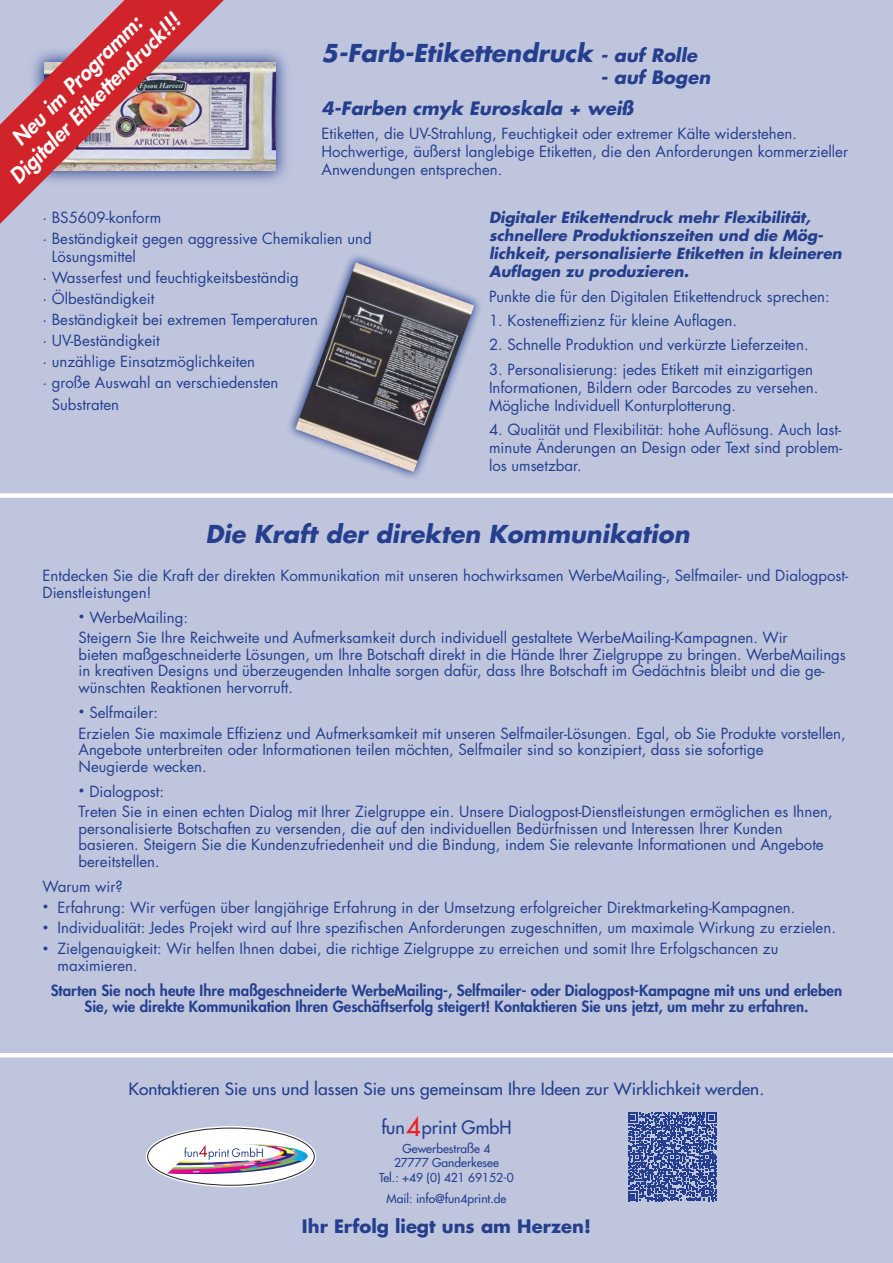
<style>
.page{position:relative;width:893px;height:1263px;background:#bec5dd}
.page>*{position:absolute;margin:0;border:0;box-sizing:border-box;transform-origin:0 0}
.t1{font:italic 700 24px "Futura Std";color:#253f8e}
.t2{font:italic 800 21px/25.2px "Futura Std";color:#fff;text-align:center}
.t3{font:italic 700 18px/30.9px "Futura Std";color:#253f8e}
.t4{font:700 18px "Futura Std";color:#253f8e}
.t5{font:500 18px "Futura Std";color:#253f8e}
.t6{font:500 16.5px "Futura Std";color:#253f8e;scale:1.05 1}
.t7{font:15px/18px "Futura Std";color:#253f8e}
.t8{font:800 15px/16.5px "Futura Std";color:#253f8e;text-align:center}
.t9{font:italic 700 15px/18px "Futura Std";color:#253f8e}
.t10{font:500 12px/14.4px "Futura Std";color:#253f8e;text-align:center}
.s1{font-size:18px}
.s2{font-weight:800}
.s3{font-size:25.5px;color:#ee1d23}
</style>
<div class="page">
<svg style="left:628px;top:1112px;width:89px;height:89px"></svg>
<svg style="left:146px;top:1126px;width:170px;height:61px"></svg>
<div style="left:148px;top:1128px;width:166px;height:57px;background:#fff;border-radius:50%"></div>
<div style="left:147px;top:1128px;width:168px;height:57px;border:1px solid #231f20;border-radius:50%"></div>
<img style="left:164px;top:1143px;width:145px;height:31px">
<hr style="left:0;top:1053px;width:893px;height:4px;background:#fff">
<svg style="left:224px;top:51px;width:63px;height:131px"></svg>
<img style="left:224px;top:62px;width:51px;height:109px">
<img style="left:0;top:0;width:224px;height:224px">
<div style="left:0;top:493px;width:893px;height:5px;background:#fff"></div>
<svg style="left:289px;top:255px;width:191px;height:223px"></svg>
<img style="left:295px;top:262px;width:179px;height:210px">
<h2 class="t2" style="left:-13px;top:153px;width:232px;rotate:-45deg">Neu im Programm:<br>Digitaler Etikettendruck!!!</h2>
<h1 class="t1" style="left:322px;top:37px;width:377px">5-Farb-Etikettendruck <span class="s1">- auf Rolle</span></h1>
<p class="t3" style="left:322px;top:62px;width:390px;text-indent:279px">- auf Bogen<br>4-Farben cmyk Euroskala + weiß</p>
<p class="t7" style="left:322px;top:124px;width:528px">Etiketten, die UV-Strahlung, Feuchtigkeit oder extremer Kälte widerstehen.<br>Hochwertige, äußerst langlebige Etiketten, die den Anforderungen kommerzieller<br>Anwendungen entsprechen.</p>
<p class="t7" style="left:43px;top:207px;width:331px;line-height:21px">· BS5609-konform<br>· Beständigkeit gegen aggressive Chemikalien und</p>
<p class="t7" style="left:52px;top:248px;width:86px">Lösungsmittel</p>
<p class="t7" style="left:43px;top:269px;width:258px">· Wasserfest und feuchtigkeitsbeständig</p>
<p class="t7" style="left:43px;top:290px;width:113px">· Ölbeständigkeit</p>
<p class="t7" style="left:43px;top:311px;width:277px">· Beständigkeit bei extremen Temperaturen</p>
<p class="t7" style="left:43px;top:332px;width:119px">· UV-Beständigkeit</p>
<p class="t7" style="left:43px;top:353px;width:214px">· unzählige Einsatzmöglichkeiten</p>
<p class="t7" style="left:43px;top:374px;width:237px">· große Auswahl an verschiedensten</p>
<p class="t7" style="left:52px;top:395px;width:69px">Substraten</p>
<p class="t9" style="left:489px;top:209px;width:354px">Digitaler Etikettendruck mehr Flexibilität, schnellere Produktionszeiten und die Mög&shy;lichkeit, personalisierte Etiketten in kleineren Auflagen zu produzieren.</p>
<p class="t7" style="left:489px;top:287px;width:342px">Punkte die für den Digitalen Etikettendruck sprechen:</p>
<p class="t7" style="left:489px;top:312px;width:250px">1. Kosteneffizienz für kleine Auflagen.</p>
<p class="t7" style="left:489px;top:336px;width:321px">2. Schnelle Produktion und verkürzte Lieferzeiten.</p>
<p class="t7" style="left:489px;top:360px;width:331px">3. Personalisierung: jedes Etikett mit einzigartigen<br>Informationen, Bildern oder Barcodes zu versehen.<br>Mögliche Individuell Konturplotterung.</p>
<p class="t7" style="left:489px;top:421px;width:355px;text-align:justify">4. Qualität und Flexibilität: hohe Auflösung. Auch last&shy;minute Änderungen an Design oder Text sind problem&shy;los umsetzbar.</p>
<h1 class="t1" style="left:206px;top:518px;width:485px">Die Kraft der direkten Kommunikation</h1>
<p class="t7" style="left:43px;top:567px;width:807px;line-height:16.5px">Entdecken Sie die Kraft der direkten Kommunikation mit unseren hochwirksamen WerbeMailing-, Selfmailer- und Dialogpost-<br>Dienstleistungen!</p>
<p class="t7" style="left:79px;top:607px;width:711px;line-height:20.7px"><span class="s2">·</span> WerbeMailing:<br>Steigern Sie Ihre Reichweite und Aufmerksamkeit durch individuell gestaltete WerbeMailing-Kampagnen. Wir</p>
<p class="t7" style="left:79px;top:646px;width:769px;line-height:16.5px">bieten maßgeschneiderte Lösungen, um Ihre Botschaft direkt in die Hände Ihrer Zielgruppe zu bringen. WerbeMailings in kreativen Designs und überzeugenden Inhalte sorgen dafür, dass Ihre Botschaft im Gedächtnis bleibt und die ge&shy;wünschten Reaktionen hervorruft.</p>
<p class="t7" style="left:79px;top:702px;width:769px;line-height:20.7px"><span class="s2">·</span> Selfmailer:<br>Erzielen Sie maximale Effizienz und Aufmerksamkeit mit unseren Selfmailer-Lösungen. Egal, ob Sie Produkte vorstellen,</p>
<p class="t7" style="left:79px;top:741px;width:686px;line-height:16.5px">Angebote unterbreiten oder Informationen teilen möchten, Selfmailer sind so konzipiert, dass sie sofortige<br>Neugierde wecken.</p>
<p class="t7" style="left:79px;top:781px;width:756px;line-height:20.7px"><span class="s2">·</span> Dialogpost:<br>Treten Sie in einen echten Dialog mit Ihrer Zielgruppe ein. Unsere Dialogpost-Dienstleistungen ermöglichen es Ihnen,</p>
<p class="t7" style="left:79px;top:820px;width:747px;line-height:16.5px">personalisierte Botschaften zu versenden, die auf den individuellen Bedürfnissen und Interessen Ihrer Kunden basieren. Steigern Sie die Kundenzufriedenheit und die Bindung, indem Sie relevante Informationen und Angebote bereitstellen.</p>
<p class="t7" style="left:43px;top:876px;width:795px;line-height:20.7px">Warum wir?<br><span class="s2">·</span> Erfahrung: Wir verfügen über langjährige Erfahrung in der Umsetzung erfolgreicher Direktmarketing-Kampagnen.<br><span class="s2">·</span> Individualität: Jedes Projekt wird auf Ihre spezifischen Anforderungen zugeschnitten, um maximale Wirkung zu erzielen. <span class="s2">·</span> Zielgenauigkeit: Wir helfen Ihnen dabei, die richtige Zielgruppe zu erreichen und somit Ihre Erfolgschancen zu</p>
<p class="t7" style="left:58px;top:956px;width:82px">maximieren.</p>
<p class="t8" style="left:51px;top:982px;width:793px">Starten Sie noch heute Ihre maßgeschneiderte WerbeMailing-, Selfmailer- oder Dialogpost-Kampagne mit uns und erleben<br>Sie, wie direkte Kommunikation Ihren Geschäftserfolg steigert! Kontaktieren Sie uns jetzt, um mehr zu erfahren.</p>
<p class="t6" style="left:129px;top:1078px;width:607px">Kontaktieren Sie uns und lassen Sie uns gemeinsam Ihre Ideen zur Wirklichkeit werden.</p>
<p class="t5" style="left:381px;top:1116px;width:132px">fun<span class="s3">4</span>print GmbH</p>
<p class="t10" style="left:379px;top:1141px;width:136px">Gewerbestraße 4<br>27777 Ganderkesee<br>Tel.: +49 (0) 421 69152-0</p>
<p class="t10" style="left:386px;top:1191px;width:121px">Mail: info@fun4print.de</p>
<p class="t4" style="left:302px;top:1214px;width:291px">Ihr Erfolg liegt uns am Herzen!</p>
</div>
